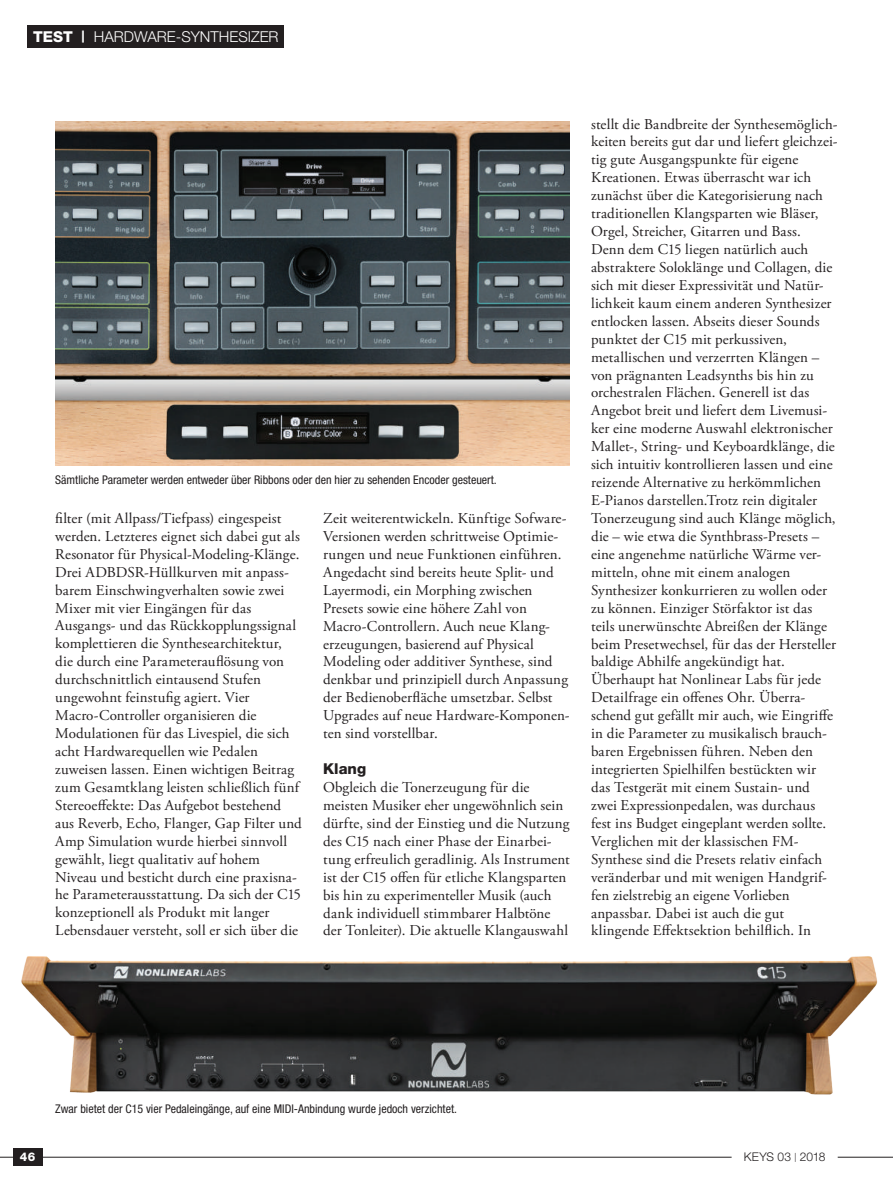
<style>
.page{position:relative;width:893px;height:1191px;background:#fff}
.page>*{position:absolute;margin:0;border:0;box-sizing:border-box;transform-origin:0 0}
.t1{font:15px/17.9px "Adobe Garamond Pro";letter-spacing:.01em;color:#231f20}
.t2{font:300 15px "Helvetica Neue LT Std";color:#fff}
.t3{font:800 15px "Helvetica Neue LT Std";color:#231f20}
.t4{font:condensed 12px "Helvetica Neue LT Std";color:#231f20}
.t5{font:300 12px "Helvetica Neue LT Std";color:#231f20}
.t6{font:800 12px "Helvetica Neue LT Std";color:#fff}
.s1{font-weight:800}
.s2{font-weight:800;font-size:12px}
.s3{font-size:9px}
</style>
<div class="page">
<hr style="left:838px;top:1157px;width:55px;height:1px;background:#231f20">
<hr style="left:0;top:1157px;width:732px;height:1px;background:#231f20">
<div style="left:13px;top:1148px;width:30px;height:17px;background:#231f20"></div>
<div style="left:28px;top:26px;width:256px;height:22px;background:#231f20"></div>
<img style="left:55px;top:121px;width:515px;height:344px">
<img style="left:21px;top:956px;width:857px;height:139px">
<p class="t2" style="left:33px;top:27px;width:196px"><span class="s1">TEST</span> <span class="s2">|</span> HARDWARE-SYNTHES</p>
<p class="t2" style="left:248px;top:27px;width:22px">IZER</p>
<p class="t4" style="left:55px;top:472px;width:443px">Sämtliche Parameter werden entweder über Ribbons oder den hier zu sehenden Encoder gesteuert.</p>
<p class="t1" style="left:55px;top:510px;width:248px">filter (mit Allpass/Tiefpass) eingespeist werden. Letzteres eignet sich dabei gut als Resonator für Physical-Modeling-Klänge.<br>Drei ADBDSR-Hüllkurven mit anpass&shy;barem Einschwingverhalten sowie zwei Mixer mit vier Eingängen für das Ausgangs- und das Rückkopplungssignal komplettieren die Synthesearchitektur, die durch eine Parameterauflösung von durchschnittlich eintausend Stufen ungewohnt feinstufig agiert. Vier Macro-Controller organisieren die Modulationen für das Livespiel, die sich acht Hardwarequellen wie Pedalen zuweisen lassen. Einen wichtigen Beitrag zum Gesamtklang leisten schließlich fünf Stereoeffekte: Das Aufgebot bestehend aus Reverb, Echo, Flanger, Gap Filter und Amp Simulation wurde hierbei sinnvoll gewählt, liegt qualitativ auf hohem Niveau und besticht durch eine praxisna&shy;he Parameterausstattung. Da sich der C15 konzeptionell als Produkt mit langer Lebensdauer versteht, soll er sich über die</p>
<p class="t1" style="left:323px;top:510px;width:248px">Zeit weiterentwickeln. Künftige Sofware-Versionen werden schrittweise Optimie&shy;rungen und neue Funktionen einführen.<br>Angedacht sind bereits heute Split- und Layermodi, ein Morphing zwischen Presets sowie eine höhere Zahl von Macro-Controllern. Auch neue Klang&shy;erzeugungen, basierend auf Physical Modeling oder additiver Synthese, sind denkbar und prinzipiell durch Anpassung der Bedienoberfläche umsetzbar. Selbst Upgrades auf neue Hardware-Komponen&shy;ten sind vorstellbar.</p>
<p class="t3" style="left:323px;top:759px;width:45px">Klang</p>
<p class="t1" style="left:323px;top:779px;width:248px">Obgleich die Tonerzeugung für die meisten Musiker eher ungewöhnlich sein dürfte, sind der Einstieg und die Nutzung des C15 nach einer Phase der Einarbei&shy;tung erfreulich geradlinig. Als Instrument ist der C15 offen für etliche Klangsparten bis hin zu experimenteller Musik (auch dank individuell stimmbarer Halbtöne der Tonleiter). Die aktuelle Klangauswahl</p>
<p class="t1" style="left:591px;top:115px;width:248px">stellt die Bandbreite der Synthesemöglich&shy;keiten bereits gut dar und liefert gleichzei&shy;tig gute Ausgangspunkte für eigene Kreationen. Etwas überrascht war ich zunächst über die Kategorisierung nach traditionellen Klangsparten wie Bläser, Orgel, Streicher, Gitarren und Bass.<br>Denn dem C15 liegen natürlich auch abstraktere Soloklänge und Collagen, die sich mit dieser Expressivität und Natür&shy;lichkeit kaum einem anderen Synthesizer entlocken lassen. Abseits dieser Sounds punktet der C15 mit perkussiven, metallischen und verzerrten Klängen – von prägnanten Leadsynths bis hin zu orchestralen Flächen. Generell ist das Angebot breit und liefert dem Livemusi&shy;ker eine moderne Auswahl elektronischer Mallet-, String- und Keyboardklänge, die sich intuitiv kontrollieren lassen und eine reizende Alternative zu herkömmlichen E-Pianos darstellen.Trotz rein digitaler Tonerzeugung sind auch Klänge möglich, die – wie etwa die Synthbrass-Presets – eine angenehme natürliche Wärme ver&shy;mitteln, ohne mit einem analogen Synthesizer konkurrieren zu wollen oder zu können. Einziger Störfaktor ist das teils unerwünschte Abreißen der Klänge beim Presetwechsel, für das der Hersteller baldige Abhilfe angekündigt hat.<br>Überhaupt hat Nonlinear Labs für jede Detailfrage ein offenes Ohr. Überra&shy;schend gut gefällt mir auch, wie Eingriffe in die Parameter zu musikalisch brauch&shy;baren Ergebnissen führen. Neben den integrierten Spielhilfen bestückten wir das Testgerät mit einem Sustain- und zwei Expressionpedalen, was durchaus fest ins Budget eingeplant werden sollte.<br>Verglichen mit der klassischen FM-Synthese sind die Presets relativ einfach veränderbar und mit wenigen Handgrif&shy;fen zielstrebig an eigene Vorlieben anpassbar. Dabei ist auch die gut klingende Effektsektion behilflich. In</p>
<p class="t4" style="left:55px;top:1102px;width:403px">Zwar bietet der C15 vier Pedaleingänge, auf eine MIDI-Anbindung wurde jedoch verzichtet.</p>
<p class="t6" style="left:20px;top:1150px;width:17px">46</p>
<p class="t5" style="left:744px;top:1149px;width:83px">KEYS 03 <span class="s3">|</span> 2018</p>
</div>
